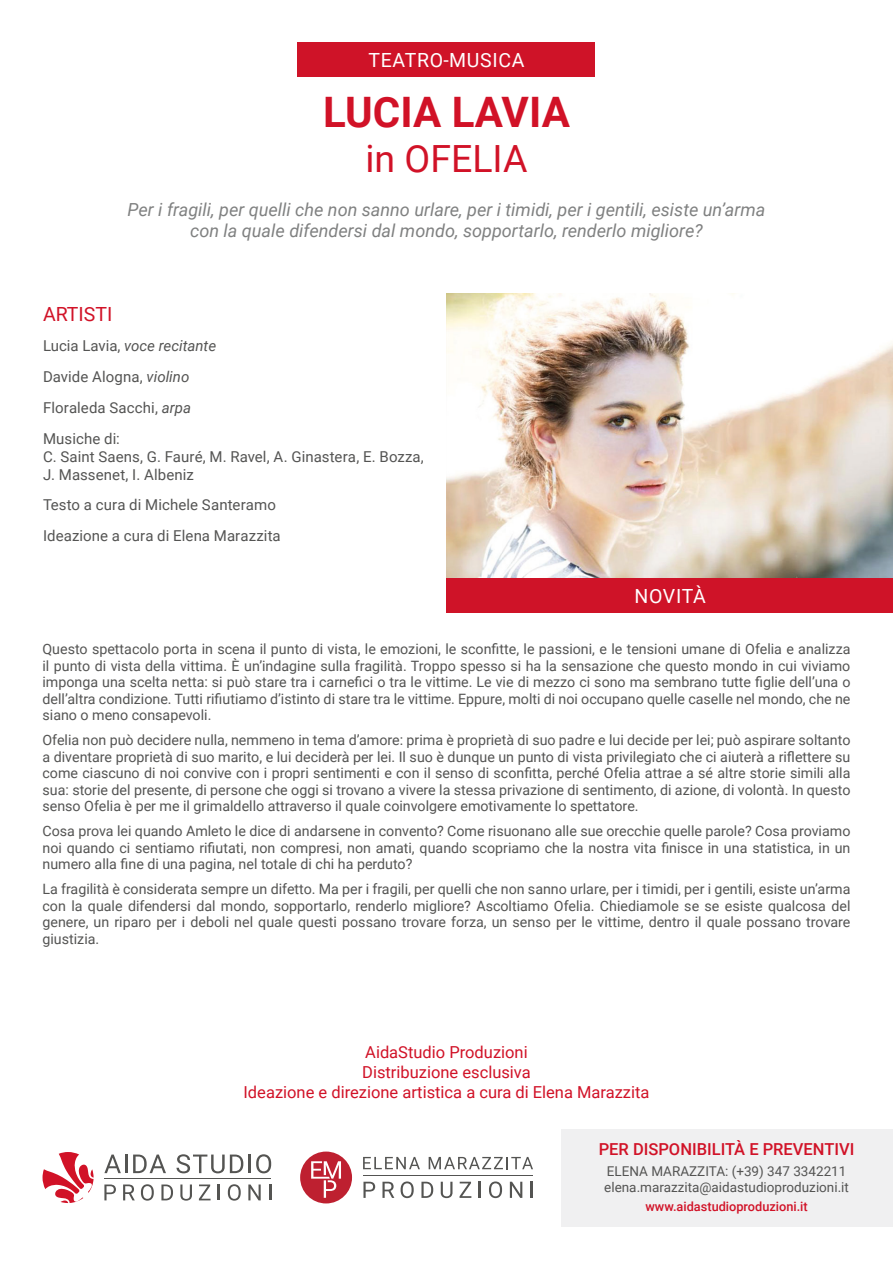
<style>
.page{position:relative;width:893px;height:1263px;background:#fff}
.page>*{position:absolute;margin:0;border:0;box-sizing:border-box;transform-origin:0 0}
.t1{font:700 42px "Roboto";color:#d11227}
.t2{font:37.5px "Roboto";color:#d11227}
.t3{font:19.5px "Roboto";letter-spacing:.035em;color:#fff}
.t4{font:19.5px "Roboto";color:#d11227}
.t5{font:italic 18px/21.6px "Roboto";color:#808181;text-align:center}
.t6{font:16.5px/19.8px "Roboto";color:#d11227;text-align:center}
.t7{font:500 16.5px "Roboto";color:#d11227}
.t8{font:15px/30.8px "Roboto";letter-spacing:.005em;color:#545453}
.t9{font:14.25px/16.5px "Roboto";color:#545453;text-align:justify}
.t10{font:13.5px/16.2px "Roboto";color:#545453}
.t11{font:500 12.75px "Roboto";color:#d11227}
.s1{font-style:italic}
</style>
<div class="page">
<div style="left:298px;top:43px;width:297px;height:34px;background:#cf1328"></div>
<div style="left:561px;top:1128px;width:332px;height:98px;background:#f0f0f1"></div>
<svg style="left:104px;top:1184px;width:12px;height:16px"></svg>
<svg style="left:123px;top:1184px;width:12px;height:16px"></svg>
<svg style="left:141px;top:1184px;width:13px;height:16px"></svg>
<svg style="left:161px;top:1184px;width:12px;height:16px"></svg>
<svg style="left:180px;top:1184px;width:12px;height:16px"></svg>
<svg style="left:199px;top:1184px;width:12px;height:16px"></svg>
<svg style="left:218px;top:1184px;width:2px;height:16px"></svg>
<svg style="left:228px;top:1184px;width:13px;height:16px"></svg>
<svg style="left:248px;top:1184px;width:13px;height:16px"></svg>
<svg style="left:269px;top:1184px;width:2px;height:16px"></svg>
<svg style="left:43px;top:1152px;width:51px;height:51px"></svg>
<hr style="left:104px;top:1178px;width:167px;height:1px;background:#545452">
<svg style="left:104px;top:1154px;width:23px;height:19px"></svg>
<svg style="left:133px;top:1154px;width:33px;height:19px"></svg>
<svg style="left:176px;top:1154px;width:67px;height:19px"></svg>
<svg style="left:249px;top:1154px;width:22px;height:19px"></svg>
<div style="left:300px;top:1151px;width:52px;height:52px;background:#be2030;border-radius:50%"></div>
<svg style="left:311px;top:1161px;width:30px;height:37px"></svg>
<svg style="left:363px;top:1182px;width:12px;height:16px"></svg>
<svg style="left:382px;top:1182px;width:12px;height:16px"></svg>
<svg style="left:401px;top:1181px;width:13px;height:17px"></svg>
<svg style="left:421px;top:1182px;width:12px;height:16px"></svg>
<svg style="left:441px;top:1182px;width:11px;height:16px"></svg>
<svg style="left:460px;top:1182px;width:11px;height:16px"></svg>
<svg style="left:479px;top:1182px;width:2px;height:16px"></svg>
<svg style="left:489px;top:1181px;width:13px;height:17px"></svg>
<svg style="left:510px;top:1182px;width:12px;height:16px"></svg>
<svg style="left:531px;top:1182px;width:2px;height:16px"></svg>
<hr style="left:363px;top:1176px;width:170px;height:1px;background:#545452">
<svg style="left:363px;top:1157px;width:57px;height:12px"></svg>
<svg style="left:429px;top:1157px;width:104px;height:12px"></svg>
<img style="left:447px;top:294px;width:446px;height:285px">
<div style="left:447px;top:579px;width:446px;height:34px;background:#cf1328"></div>
<h3 class="t3" style="left:368px;top:46px;width:158px">TEATRO-MUSICA</h3>
<h1 class="t1" style="left:323px;top:83px;width:248px">LUCIA LAVIA</h1>
<h2 class="t2" style="left:365px;top:133px;width:164px">in OFELIA</h2>
<p class="t5" style="left:128px;top:198px;width:639px">Per i fragili, per quelli che non sanno urlare, per i timidi, per i gentili, esiste un’arma con la quale difendersi dal mondo, sopportarlo, renderlo migliore?</p>
<h3 class="t4" style="left:43px;top:300px;width:71px">ARTISTI</h3>
<p class="t8" style="left:43px;top:330px;width:175px">Lucia Lavia, <span class="s1">voce recitante<br></span>Davide Alogna, <span class="s1">violino<br></span>Floraleda Sacchi, <span class="s1">arpa<br></span>Musiche di:</p>
<p class="t8" style="left:43px;top:447px;width:382px;line-height:18px">C. Saint Saens, G. Fauré, M. Ravel, A. Ginastera, E. Bozza,<br>J. Massenet, I. Albeniz</p>
<p class="t8" style="left:43px;top:489px;width:239px">Testo a cura di Michele Santeramo<br>Ideazione a cura di Elena Marazzita</p>
<h3 class="t3" style="left:634px;top:583px;width:73px">NOVITÀ</h3>
<p class="t9" style="left:43px;top:640px;width:809px">Questo spettacolo porta in scena il punto di vista, le emozioni, le sconfitte, le passioni, e le tensioni umane di Ofelia e analizza il punto di vista della vittima. È un’indagine sulla fragilità. Troppo spesso si ha la sensazione che questo mondo in cui viviamo imponga una scelta netta: si può stare tra i carnefici o tra le vittime. Le vie di mezzo ci sono ma sembrano tutte figlie dell’una o dell’altra condizione. Tutti rifiutiamo d’istinto di stare tra le vittime. Eppure, molti di noi occupano quelle caselle nel mondo, che ne siano o meno consapevoli.</p>
<p class="t9" style="left:43px;top:731px;width:809px">Ofelia non può decidere nulla, nemmeno in tema d’amore: prima è proprietà di suo padre e lui decide per lei; può aspirare soltanto a diventare proprietà di suo marito, e lui deciderà per lei. Il suo è dunque un punto di vista privilegiato che ci aiuterà a riflettere su come ciascuno di noi convive con i propri sentimenti e con il senso di sconfitta, perché Ofelia attrae a sé altre storie simili alla sua: storie del presente, di persone che oggi si trovano a vivere la stessa privazione di sentimento, di azione, di volontà. In questo senso Ofelia è per me il grimaldello attraverso il quale coinvolgere emotivamente lo spettatore.</p>
<p class="t9" style="left:43px;top:822px;width:809px">Cosa prova lei quando Amleto le dice di andarsene in convento? Come risuonano alle sue orecchie quelle parole? Cosa proviamo noi quando ci sentiamo rifiutati, non compresi, non amati, quando scopriamo che la nostra vita finisce in una statistica, in un numero alla fine di una pagina, nel totale di chi ha perduto?</p>
<p class="t9" style="left:43px;top:880px;width:809px">La fragilità è considerata sempre un difetto. Ma per i fragili, per quelli che non sanno urlare, per i timidi, per i gentili, esiste un’arma con la quale difendersi dal mondo, sopportarlo, renderlo migliore? Ascoltiamo Ofelia. Chiediamole se se esiste qualcosa del genere, un riparo per i deboli nel quale questi possano trovare forza, un senso per le vittime, dentro il quale possano trovare giustizia.</p>
<p class="t6" style="left:243px;top:1042px;width:407px">AidaStudio Produzioni<br>Distribuzione esclusiva<br>Ideazione e direzione artistica a cura di Elena Marazzita</p>
<p class="t7" style="left:599px;top:1138px;width:257px">PER DISPONIBILITÀ E PREVENTIVI</p>
<p class="t10" style="left:604px;top:1162px;width:246px">ELENA MARAZZITA: (+39) 347 3342211 elena.marazzita@aidastudioproduzioni.it</p>
<p class="t11" style="left:645px;top:1198px;width:164px">www.aidastudioproduzioni.it</p>
</div>
